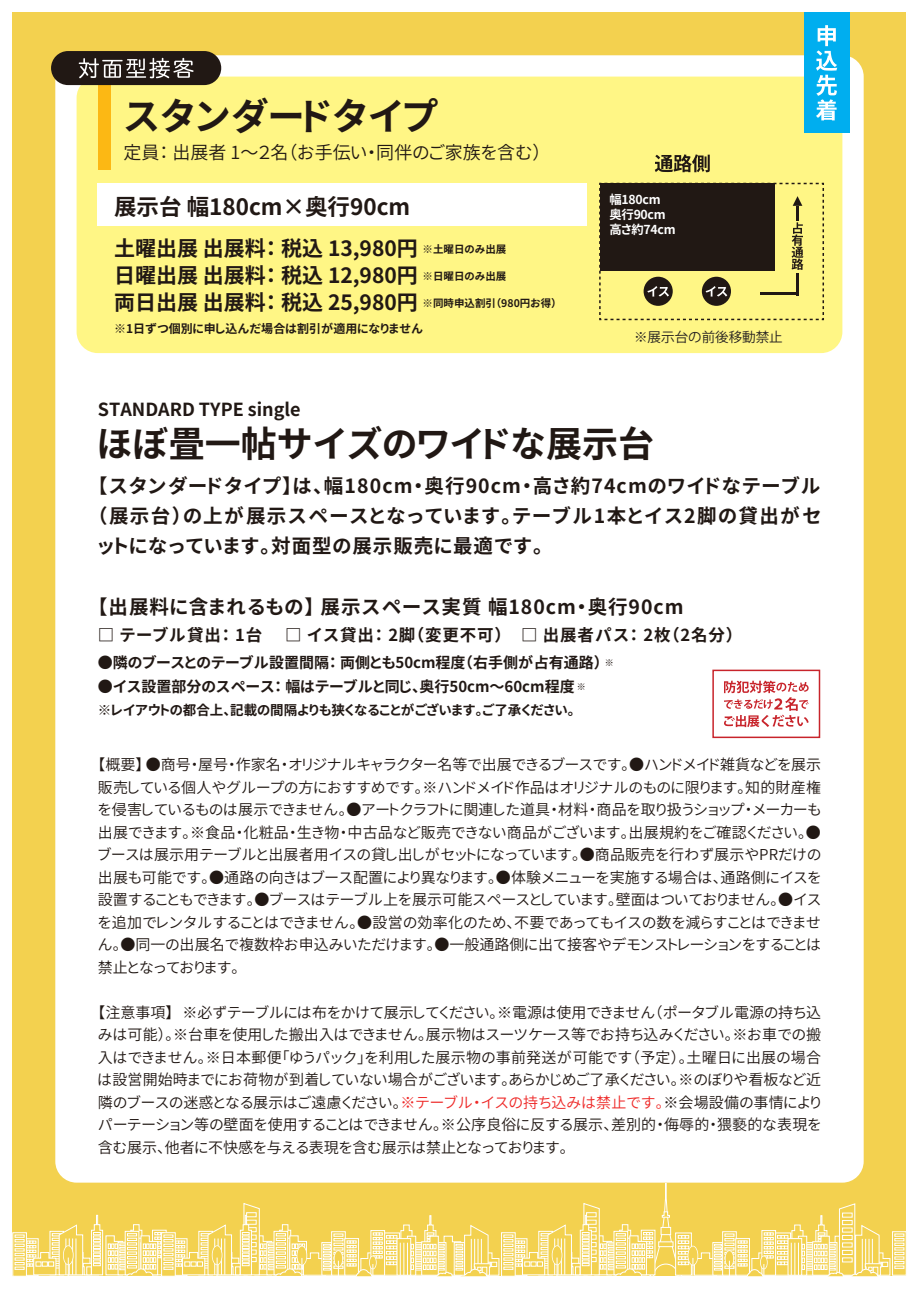
<style>
.page{position:relative;width:919px;height:1289px;background:#fff}
.page>*{position:absolute;margin:0;border:0;box-sizing:border-box;transform-origin:0 0}
.t1{font:37.5px "Gen Shin Gothic P Bold";color:#211814}
.t2{font:36px "Gen Shin Gothic P Bold";color:#211814}
.t3{font:22.5px "Gen Shin Gothic P Bold";color:#211814}
.t4{font:21px/27px "Gen Shin Gothic P Bold";color:#211814}
.t5{font:19.5px/30px "Gen Shin Gothic P Bold";letter-spacing:.05em;color:#211814;text-align:justify}
.t6{font:18px "Gen Shin Gothic P Normal";color:#211814}
.t7{font:18px "Gen Shin Gothic P Bold";color:#211814}
.t8{font:16.5px "Gen Shin Gothic P Bold";letter-spacing:.05em;color:#211814}
.t9{font:15px/22.5px "Gen Shin Gothic P Normal";color:#211814;text-align:justify}
.t10{font:15px "Gen Shin Gothic P Bold";color:#211814}
.t11{font:13.5px "Gen Shin Gothic P Bold";color:#211814}
.t12{font:13.5px "Koz Go Pro";color:#231f20}
.t13{font:12.3px/15px "Gen Shin Gothic P Bold";letter-spacing:-.025em;color:#fff}
.t14{font:12px "Gen Shin Gothic P Bold";color:#211814}
.s1{font-size:9px}
.s2{color:#ee2928}
</style>
<div class="page">
<div style="left:13px;top:13px;width:893px;height:1263px;background:#f3d14f"></div>
<div style="left:55px;top:55px;width:808px;height:1127px;background:#fff;border-radius:21px"></div>
<div style="left:77px;top:77px;width:765px;height:276px;background:#fff685;border-radius:21px"></div>
<svg style="left:12px;top:1232px;width:3px;height:44px"></svg>
<svg style="left:904px;top:1231px;width:2px;height:44px"></svg>
<svg style="left:15px;top:1182px;width:889px;height:95px"></svg>
<div style="left:98px;top:183px;width:489px;height:42px;background:#fff"></div>
<div style="left:98px;top:64px;width:13px;height:106px;background:#fcb814"></div>
<div style="left:51px;top:51px;width:170px;height:34px;background:#211814;border-radius:17px"></div>
<svg style="left:79px;top:58px;width:114px;height:20px"></svg>
<svg style="left:724px;top:680px;width:84px;height:47px"></svg>
<div style="left:712px;top:669px;width:108px;height:69px;border:2px solid #c8242b"></div>
<svg style="left:654px;top:154px;width:55px;height:18px"></svg>
<svg style="left:599px;top:182px;width:225px;height:139px"></svg>
<div style="left:804px;top:13px;width:45px;height:120px;background:#00aeef"></div>
<svg style="left:816px;top:25px;width:21px;height:95px"></svg>
<h1 class="t1" style="left:123px;top:88px;width:316px">スタンダードタイプ</h1>
<p class="t6" style="left:123px;top:139px;width:419px">定員： 出展者 1～２名（お手伝い・同伴のご家族を含む）</p>
<h3 class="t3" style="left:114px;top:189px;width:297px">展示台 幅180cm×奥行90cm</h3>
<h3 class="t4" style="left:114px;top:234px;width:444px">土曜出展 出展料： 税込 13,980円 <sup>※土曜日のみ出展<br></sup>日曜出展 出展料： 税込 12,980円 <sup>※日曜日のみ出展<br></sup>両日出展 出展料： 税込 25,980円 <sup>※同時申込割引（980円お得）</sup></h3>
<p class="t14" style="left:114px;top:319px;width:310px">※1日ずつ個別に申し込んだ場合は割引が適用になりません</p>
<p class="t13" style="left:609px;top:191px;width:67px">幅180cm奥行90cm高さ約74cm</p>
<p class="t12" style="left:634px;top:328px;width:150px">※展示台の前後移動禁止</p>
<p class="t7" style="left:98px;top:395px;width:204px">STANDARD TYPE single</p>
<h2 class="t2" style="left:98px;top:416px;width:557px">ほぼ畳一帖サイズのワイドな展示台</h2>
<h3 class="t5" style="left:98px;top:471px;width:724px">【スタンダードタイプ】は、幅180cm・奥行90cm・高さ約74cmのワイドなテーブル（展示台）の上が展示スペースとなっています。テーブル1本とイス2脚の貸出がセットになっています。対面型の展示販売に最適です。</h3>
<h3 class="t5" style="left:98px;top:591px;width:587px">【出展料に含まれるもの】 展示スペース実質 幅180cm・奥行90cm</h3>
<p class="t8" style="left:98px;top:622px;width:637px">□ テーブル貸出： 1台 　□ イス貸出： 2脚（変更不可）　□ 出展者パス： 2枚（2名分）</p>
<p class="t10" style="left:98px;top:651px;width:517px">●隣のブースとのテーブル設置間隔： 両側とも50cm程度（右手側が占有通路） <span class="s1">※</span></p>
<p class="t10" style="left:98px;top:675px;width:489px">●イス設置部分のスペース： 幅はテーブルと同じ、奥行50cm～60cm程度 <span class="s1">※</span></p>
<p class="t11" style="left:98px;top:699px;width:478px">※レイアウトの都合上、記載の間隔よりも狭くなることがございます。ご了承ください。</p>
<p class="t9" style="left:98px;top:753px;width:724px">【概要】 ●商号・屋号・作家名・オリジナルキャラクター名等で出展できるブースです。●ハンドメイド雑貨などを展示販売している個人やグループの方におすすめです。※ハンドメイド作品はオリジナルのものに限ります。知的財産権を侵害しているものは展示できません。●アートクラフトに関連した道具・材料・商品を取り扱うショップ・メーカーも出展できます。※食品・化粧品・生き物・中古品など販売できない商品がございます。出展規約をご確認ください。●ブースは展示用テーブルと出展者用イスの貸し出しがセットになっています。●商品販売を行わず展示やPRだけの出展も可能です。●通路の向きはブース配置により異なります。●体験メニューを実施する場合は、通路側にイスを設置することもできます。●ブースはテーブル上を展示可能スペースとしています。壁面はついておりません。●イスを追加でレンタルすることはできません。●設営の効率化のため、不要であってもイスの数を減らすことはできません。●同一の出展名で複数枠お申込みいただけます。●一般通路側に出て接客やデモンストレーションをすることは禁止となっております。</p>
<p class="t9" style="left:98px;top:1001px;width:724px">【注意事項】 ※必ずテーブルには布をかけて展示してください。※電源は使用できません（ポータブル電源の持ち込みは可能）。※台車を使用した搬出入はできません。展示物はスーツケース等でお持ち込みください。※お車での搬入はできません。※日本郵便「ゆうパック」を利用した展示物の事前発送が可能です（予定）。土曜日に出展の場合は設営開始時までにお荷物が到着していない場合がございます。あらかじめご了承ください。※のぼりや看板など近隣のブースの迷惑となる展示はご遠慮ください。<span class="s2">※テーブル・イスの持ち込みは禁止です。</span>※会場設備の事情によりパーテーション等の壁面を使用することはできません。※公序良俗に反する展示、差別的・侮辱的・猥褻的な表現を含む展示、他者に不快感を与える表現を含む展示は禁止となっております。</p>
</div>
